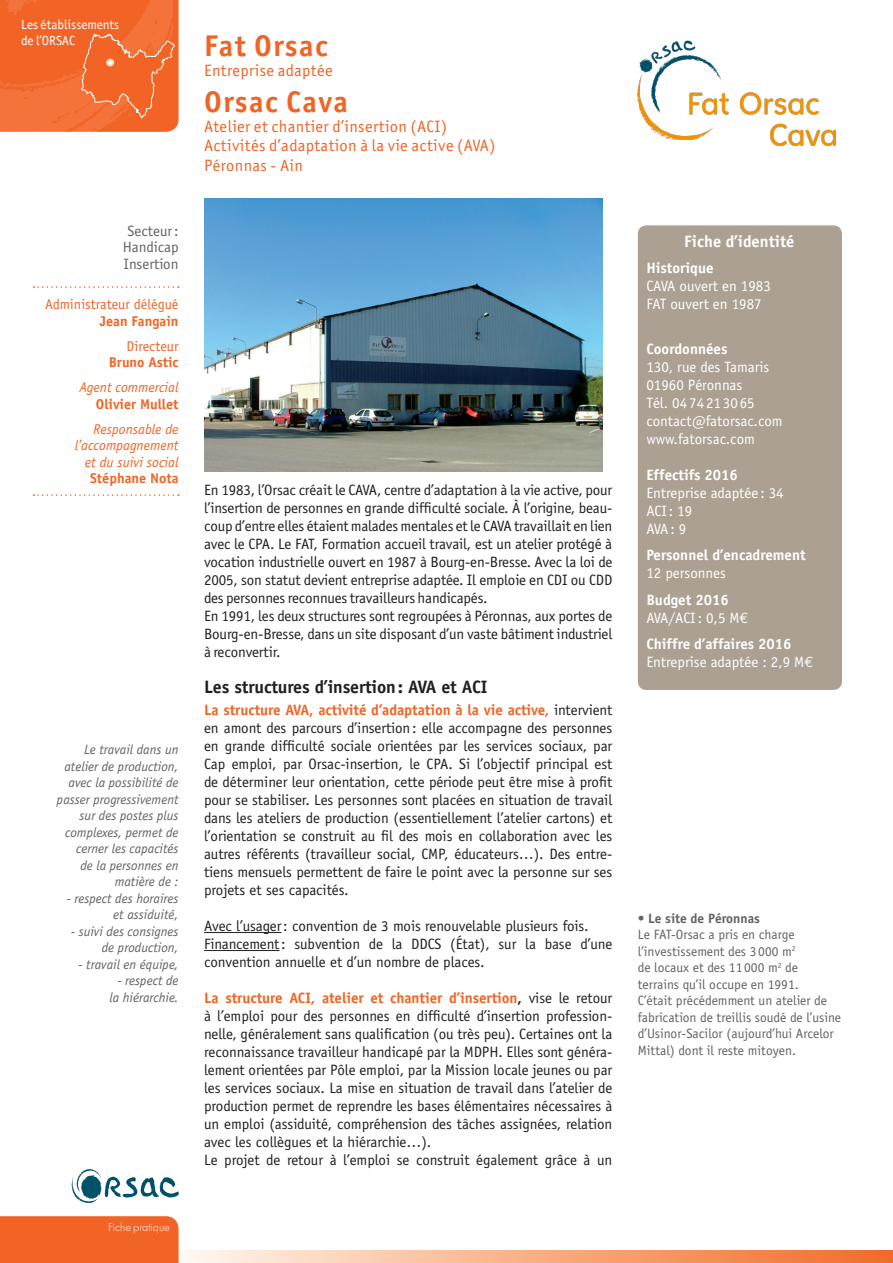
<style>
.page{position:relative;width:893px;height:1263px;background:#fff}
.page>*{position:absolute;margin:0;border:0;box-sizing:border-box;transform-origin:0 0}
.le_mien{font:700 30px "Officina Sans";letter-spacing:.05em;color:#f26426}
.Titre_brève{font:700 18px "Officina Sans";letter-spacing:-.01em;color:#231f20}
.le_mien-2{font:16.5px "Officina Sans";letter-spacing:.025em;color:#f26426}
.le_mien-3{font:700 16.5px "Officina Sans";color:#fff}
.texte_central{font:15px/18px "Officina Sans";letter-spacing:-.005em;color:#231f20;text-align:justify}
.txt-breve_recto{font:15px/18px "Officina Sans";letter-spacing:-.01em;color:#231f20;text-align:justify}
.FI_texte{font:15px/18px "Officina Sans";color:#fff}
.FI_Titre{font:700 15px "Officina Sans";color:#fff}
.le_mien-4{font:15px/16.5px "Officina Sans";color:#636366;text-align:center}
.FI_texte-2{font:700 15px "Officina Sans";color:#fff}
.Fonction{font:italic 14.25px/16.5px "Officina Sans";color:#f26426;text-align:right}
.Fonction-2{font:14.25px/16.5px "Officina Sans";color:#f26426;text-align:right}
.Fonction-3{font:700 14.25px "Officina Sans";color:#f26426}
.Nom{font:700 14.25px "Officina Sans";color:#f26426}
.légende{font:italic 13.5px/16.5px "Officina Sans";color:#636366;text-align:right}
.PB-titre{font:13.5px/16.5px "Officina Sans";color:#636366}
.le_mien-5{font:13.2px/15.9px "Officina Sans";color:#fff}
.le_mien-6{font:300 12px "Futura T";color:#fff}
.s1{font-weight:700}
.s2{font-weight:700;color:#f26426}
.s3{font-family:"Euro Mono"}
</style>
<div class="page">
<svg style="left:185px;top:1250px;width:708px;height:13px;background:#f8af87"></svg>
<div style="left:0;top:1216px;width:179px;height:47px;background:#f26426"></div>
<div style="left:638px;top:225px;width:204px;height:465px;background:#aca092;border-radius:9px"></div>
<svg style="left:33px;top:286px;width:146px;height:2px"></svg>
<svg style="left:33px;top:494px;width:146px;height:2px"></svg>
<hr style="left:204px;top:932px;width:77px;height:1px;background:#231f20">
<hr style="left:204px;top:950px;width:75px;height:1px;background:#231f20">
<img style="left:204px;top:199px;width:398px;height:272px">
<svg style="left:0;top:0;width:179px;height:132px;background:#f26c31"></svg>
<div style="left:107px;top:59px;width:7px;height:7px;border:1px solid #fff;border-radius:50%"></div>
<svg style="left:72px;top:1169px;width:107px;height:34px"></svg>
<img style="left:638px;top:40px;width:197px;height:105px">
<p class="le_mien-5" style="left:21px;top:17px;width:100px">Les établissements de l’ORSAC</p>
<p class="le_mien-4" style="left:123px;top:222px;width:57px">Secteur:<br>Handicap</p>
<p class="le_mien-4" style="left:124px;top:255px;width:57px">Insertion</p>
<p class="Fonction-2" style="left:45px;top:296px;width:135px">Administrateur délégué<br><span class="s1">Jean Fangain</span></p>
<p class="Fonction-2" style="left:127px;top:338px;width:54px">Directeur</p>
<p class="Nom" style="left:109px;top:353px;width:71px">Bruno Astic</p>
<p class="Fonction" style="left:80px;top:379px;width:101px">Agent commercial</p>
<p class="Fonction-3" style="left:96px;top:395px;width:84px">Olivier Mullet</p>
<p class="Fonction" style="left:75px;top:421px;width:105px">Responsable de l’accompagnement et du suivi social</p>
<p class="Fonction-3" style="left:90px;top:469px;width:90px">Stéphane Nota</p>
<p class="légende" style="left:57px;top:741px;width:123px">Le travail dans un atelier de production, avec la possibilité de passer progressivement sur des postes plus complexes, permet de cerner les capacités<br>de la personnes en matière de :</p>
<p class="légende" style="left:67px;top:890px;width:113px">- respect des horaires et assiduité,</p>
<p class="légende" style="left:71px;top:923px;width:109px">- suivi des consignes de production,</p>
<p class="légende" style="left:79px;top:956px;width:101px">- travail en équipe,</p>
<p class="légende" style="left:110px;top:972px;width:71px">- respect de la hiérarchie.</p>
<p class="le_mien-6" style="left:108px;top:1220px;width:63px">Fiche pratique</p>
<p class="le_mien" style="left:204px;top:27px;width:125px">Fat Orsac</p>
<p class="le_mien-2" style="left:204px;top:61px;width:130px">Entreprise adaptée</p>
<p class="le_mien" style="left:204px;top:83px;width:145px">Orsac Cava</p>
<p class="le_mien-2" style="left:204px;top:116px;width:244px">Atelier et chantier d’insertion (ACI)</p>
<p class="le_mien-2" style="left:204px;top:136px;width:293px">Activités d’adaptation à la vie active (AVA)</p>
<p class="le_mien-2" style="left:204px;top:156px;width:101px">Péronnas - Ain</p>
<p class="txt-breve_recto" style="left:204px;top:481px;width:410px">En 1983, l’Orsac créait le CAVA, centre d’adaptation à la vie active, pour l’insertion de personnes en grande difficulté sociale. À l’origine, beau&shy;coup d’entre elles étaient malades mentales et le CAVA travaillait en lien avec le CPA. Le FAT, Formation accueil travail, est un atelier protégé à vocation industrielle ouvert en 1987 à Bourg-en-Bresse. Avec la loi de 2005, son statut devient entreprise adaptée. Il emploie en CDI ou CDD des personnes reconnues travailleurs handicapés.</p>
<p class="txt-breve_recto" style="left:204px;top:607px;width:410px">En 1991, les deux structures sont regroupées à Péronnas, aux portes de Bourg-en-Bresse, dans un site disposant d’un vaste bâtiment industriel à reconvertir.</p>
<p class="Titre_brève" style="left:204px;top:675px;width:285px">Les structures d’insertion: AVA et ACI</p>
<p class="texte_central" style="left:204px;top:701px;width:410px"><span class="s2">La structure AVA, activité d’adaptation à la vie active,</span> intervient en amont des parcours d’insertion: elle accompagne des personnes en grande difficulté sociale orientées par les services sociaux, par Cap emploi, par Orsac-insertion, le CPA. Si l’objectif principal est de déterminer leur orientation, cette période peut être mise à profit pour se stabiliser. Les personnes sont placées en situation de travail dans les ateliers de production (essentiellement l’atelier cartons) et l’orientation se construit au fil des mois en collaboration avec les autres référents (travailleur social, CMP, éducateurs…). Des entre&shy;tiens mensuels permettent de faire le point avec la personne sur ses projets et ses capacités.</p>
<p class="texte_central" style="left:204px;top:917px;width:386px">Avec l’usager: convention de 3 mois renouvelable plusieurs fois.</p>
<p class="texte_central" style="left:204px;top:935px;width:410px">Financement: subvention de la DDCS (État), sur la base d’une convention annuelle et d’un nombre de places.</p>
<p class="texte_central" style="left:204px;top:989px;width:410px"><span class="s2">La structure ACI, atelier et chantier d’insertion</span><span class="s1">,</span> vise le retour à l’emploi pour des personnes en difficulté d’insertion profession&shy;nelle, généralement sans qualification (ou très peu). Certaines ont la reconnaissance travailleur handicapé par la MDPH. Elles sont généra&shy;lement orientées par Pôle emploi, par la Mission locale jeunes ou par les services sociaux. La mise en situation de travail dans l’atelier de production permet de reprendre les bases élémentaires nécessaires à un emploi (assiduité, compréhension des tâches assignées, relation avec les collègues et la hiérarchie…).</p>
<p class="texte_central" style="left:204px;top:1151px;width:410px">Le projet de retour à l’emploi se construit également grâce à un</p>
<p class="le_mien-3" style="left:684px;top:231px;width:112px">Fiche d’identité</p>
<p class="FI_Titre" style="left:646px;top:259px;width:69px">Historique</p>
<p class="FI_texte" style="left:646px;top:277px;width:126px">CAVA ouvert en 1983</p>
<p class="FI_texte" style="left:646px;top:295px;width:117px">FAT ouvert en 1987</p>
<p class="FI_Titre" style="left:646px;top:339px;width:83px">Coordonnées</p>
<p class="FI_texte" style="left:646px;top:358px;width:125px">130, rue des Tamaris</p>
<p class="FI_texte" style="left:646px;top:376px;width:97px">01960 Péronnas</p>
<p class="FI_texte" style="left:646px;top:394px;width:110px">Tél. 0474213065</p>
<p class="FI_texte" style="left:646px;top:412px;width:138px">contact@fatorsac.com</p>
<p class="FI_texte" style="left:646px;top:430px;width:110px">www.fatorsac.com</p>
<p class="FI_texte-2" style="left:646px;top:465px;width:93px">Effectifs 2016</p>
<p class="FI_texte" style="left:646px;top:484px;width:139px">Entreprise adaptée : 34<br>ACI: 19</p>
<p class="FI_texte" style="left:646px;top:520px;width:42px">AVA : 9</p>
<p class="FI_Titre" style="left:646px;top:546px;width:161px">Personnel d’encadrement</p>
<p class="FI_texte" style="left:646px;top:564px;width:81px">12 personnes</p>
<p class="FI_Titre" style="left:646px;top:590px;width:84px">Budget 2016</p>
<p class="FI_texte" style="left:646px;top:609px;width:104px">AVA/ACI: 0,5 M<span class="s3">€</span></p>
<p class="FI_Titre" style="left:646px;top:635px;width:147px">Chiffre d’affaires 2016</p>
<p class="FI_texte" style="left:646px;top:653px;width:168px">Entreprise adaptée : 2,9 M<span class="s3">€</span></p>
<p class="PB-titre" style="left:638px;top:910px;width:205px"><span class="s1">• Le site de Péronnas<br></span>Le FAT-Orsac a pris en charge l’investissement des 3 000 m<sup>2<br></sup>de locaux et des 11 000 m<sup>2</sup> de terrains qu’il occupe en 1991.<br>C’était précédemment un atelier de fabrication de treillis soudé de l’usine d’Usinor-Sacilor (aujourd’hui Arcelor<br>Mittal) dont il reste mitoyen.</p>
</div>
